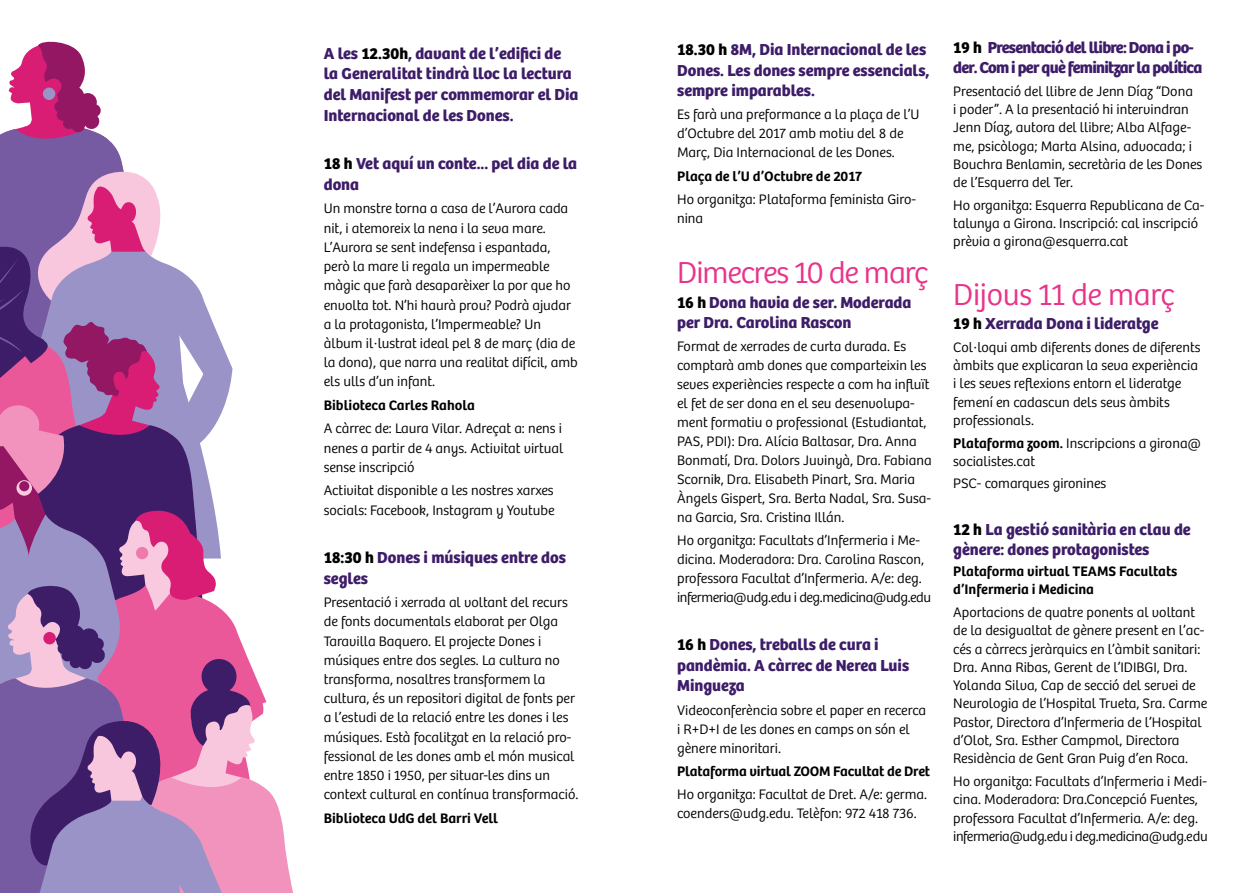
<style>
.page{position:relative;width:1259px;height:893px;background:#fff}
.page>*{position:absolute;margin:0;border:0;box-sizing:border-box;transform-origin:0 0}
.t1{font:300 31.5px "Bree";letter-spacing:-.03em;color:#e83489}
.t2{font:300 31.5px "Bree";letter-spacing:-.01em;color:#e83489}
.t3{font:700 16.5px/20.7px "Bree";color:#3d1c68}
.t4{font:700 16.5px/19.8px "Bree";letter-spacing:-.04em;color:#3d1c68}
.t5{font:300 14.25px/18.3px "Bree";color:#000}
.t6{font:600 14.25px/18.3px "Bree";color:#000}
.s1{color:#000}
.s2{font-weight:600}
</style>
<div class="page">
<svg style="left:0;top:41px;width:293px;height:852px"></svg>
<p class="t3" style="left:324px;top:43px;width:256px">A les <span class="s1">12.30h</span>, davant de l’edifici de la Generalitat tindrà lloc la lectura del Manifest per commemorar el Dia Internacional de les Dones.</p>
<p class="t3" style="left:324px;top:154px;width:255px"><span class="s1">18 h</span> Vet aquí un conte... pel dia de la dona</p>
<p class="t5" style="left:324px;top:199px;width:255px;line-height:19.2px">Un monstre torna a casa de l’Aurora cada nit, i atemoreix la nena i la seva mare.<br>L’Aurora se sent indefensa i espantada, però la mare li regala un impermeable màgic que farà desaparèixer la por que ho envolta tot. N’hi haurà prou? Podrà ajudar a la protagonista, l’Impermeable? Un àlbum il·lustrat ideal pel 8 de març (dia de la dona), que narra una realitat difícil, amb els ulls d’un infant.</p>
<p class="t6" style="left:324px;top:396px;width:153px">Biblioteca Carles Rahola</p>
<p class="t5" style="left:324px;top:419px;width:241px;line-height:19.2px;text-align:justify">A càrrec de: Laura Vilar. Adreçat a: nens i nenes a partir de 4 anys. Activitat virtual sense inscripció</p>
<p class="t5" style="left:324px;top:481px;width:232px;line-height:19.2px">Activitat disponible a les nostres xarxes socials: Facebook, Instagram y Youtube</p>
<p class="t3" style="left:324px;top:547px;width:244px"><span class="s1">18:30 h</span> Dones i músiques entre dos segles</p>
<p class="t5" style="left:324px;top:593px;width:256px;line-height:19.2px">Presentació i xerrada al voltant del recurs de fonts documentals elaborat per Olga Taravilla Baquero. El projecte Dones i músiques entre dos segles. La cultura no transforma, nosaltres transformem la cultura, és un repositori digital de fonts per a l’estudi de la relació entre les dones i les músiques. Està focalitzat en la relació pro&shy;fessional de les dones amb el món musical entre 1850 i 1950, per situar-les dins un context cultural en contínua transformació.</p>
<p class="t6" style="left:324px;top:809px;width:176px">Biblioteca UdG del Barri Vell</p>
<p class="t3" style="left:677px;top:40px;width:254px"><span class="s1">18.30 h</span> 8M, Dia Internacional de les<br>Dones. Les dones sempre essencials, sempre imparables.</p>
<p class="t5" style="left:677px;top:105px;width:244px;line-height:19px">Es farà una preformance a la plaça de l’U d’Octubre del 2017 amb motiu del 8 de<br>Març, Dia Internacional de les Dones.</p>
<p class="t6" style="left:677px;top:167px;width:186px">Plaça de l’U d’Octubre de 2017</p>
<p class="t5" style="left:677px;top:190px;width:240px;line-height:19px">Ho organitza: Plataforma feminista Giro&shy;nina</p>
<h1 class="t1" style="left:677px;top:254px;width:253px">Dimecres 10 de març</h1>
<p class="t3" style="left:677px;top:292px;width:236px"><span class="s1">16 h</span> Dona havia de ser. Moderada per Dra. Carolina Rascon</p>
<p class="t5" style="left:677px;top:337px;width:256px;line-height:19px">Format de xerrades de curta durada. Es comptarà amb dones que comparteixin les seves experiències respecte a com ha influït el fet de ser dona en el seu desenvolupa&shy;ment formatiu o professional (Estudiantat, PAS, PDI): Dra. Alícia Baltasar, Dra. Anna Bonmatí, Dra. Dolors Juvinyà, Dra. Fabiana Scornik, Dra. Elisabeth Pinart, Sra. Maria Àngels Gispert, Sra. Berta Nadal, Sra. Susa&shy;na Garcia, Sra. Cristina Illán.</p>
<p class="t5" style="left:677px;top:531px;width:255px;line-height:19px">Ho organitza: Facultats d’Infermeria i Me&shy;dicina. Moderadora: Dra. Carolina Rascon, professora Facultat d’Infermeria. A/e: deg. infermeria@udg.edu i deg.medicina@udg.edu</p>
<p class="t3" style="left:677px;top:635px;width:234px"><span class="s1">16 h</span> Dones, treballs de cura i pandèmia. A càrrec de Nerea Luis<br>Mingueza</p>
<p class="t5" style="left:677px;top:701px;width:251px;line-height:19px">Videoconferència sobre el paper en recerca i R+D+I de les dones en camps on són el gènere minoritari.</p>
<p class="t6" style="left:677px;top:762px;width:255px">Plataforma virtual ZOOM Facultat de Dret</p>
<p class="t5" style="left:677px;top:785px;width:251px;line-height:19px">Ho organitza: Facultat de Dret. A/e: germa. coenders@udg.edu. Telèfon: 972 418 736.</p>
<p class="t4" style="left:953px;top:38px;width:251px"><span class="s1">19 h</span> Presentació del llibre: Dona i po&shy;der. Com i per què feminitzar la política</p>
<p class="t5" style="left:953px;top:82px;width:250px">Presentació del llibre de Jenn Díaz “Dona<br>i poder”. A la presentació hi intervindran Jenn Díaz, autora del llibre; Alba Alfage&shy;me, psicòloga; Marta Alsina, advocada; i Bouchra Benlamin, secretària de les Dones de l’Esquerra del Ter.</p>
<p class="t5" style="left:953px;top:196px;width:253px">Ho organitza: Esquerra Republicana de Ca&shy;talunya a Girona. Inscripció: cal inscripció prèvia a girona@esquerra.cat</p>
<h1 class="t2" style="left:953px;top:277px;width:223px">Dijous 11 de març</h1>
<p class="t3" style="left:953px;top:313px;width:207px"><span class="s1">19 h</span> Xerrada Dona i lideratge</p>
<p class="t5" style="left:953px;top:338px;width:249px">Col·loqui amb diferents dones de diferents àmbits que explicaran la seva experiència i les seves reflexions entorn el lideratge femení en cadascun dels seus àmbits professionals.</p>
<p class="t5" style="left:953px;top:434px;width:249px"><span class="s2">Plataforma zoom.</span> Inscripcions a girona@ socialistes.cat</p>
<p class="t5" style="left:953px;top:475px;width:155px">PSC- comarques gironines</p>
<p class="t3" style="left:953px;top:520px;width:239px;line-height:19.8px"><span class="s1">12 h</span> La gestió sanitària en clau de gènere: dones protagonistes</p>
<p class="t6" style="left:953px;top:562px;width:226px">Plataforma virtual TEAMS Facultats d’Infermeria i Medicina</p>
<p class="t5" style="left:953px;top:603px;width:256px">Aportacions de quatre ponents al voltant de la desigualtat de gènere present en l’ac&shy;cés a càrrecs jeràrquics en l’àmbit sanitari:<br>Dra. Anna Ribas, Gerent de l’IDIBGI, Dra.<br>Yolanda Silva, Cap de secció del servei de Neurologia de l’Hospital Trueta, Sra. Carme Pastor, Directora d’Infermeria de l’Hospital d’Olot, Sra. Esther Campmol, Directora Residència de Gent Gran Puig d’en Roca.</p>
<p class="t5" style="left:953px;top:772px;width:256px">Ho organitza: Facultats d’Infermeria i Medi&shy;cina. Moderadora: Dra.Concepció Fuentes, professora Facultat d’Infermeria. A/e: deg. infermeria@udg.edu i deg.medicina@udg.edu</p>
</div>
